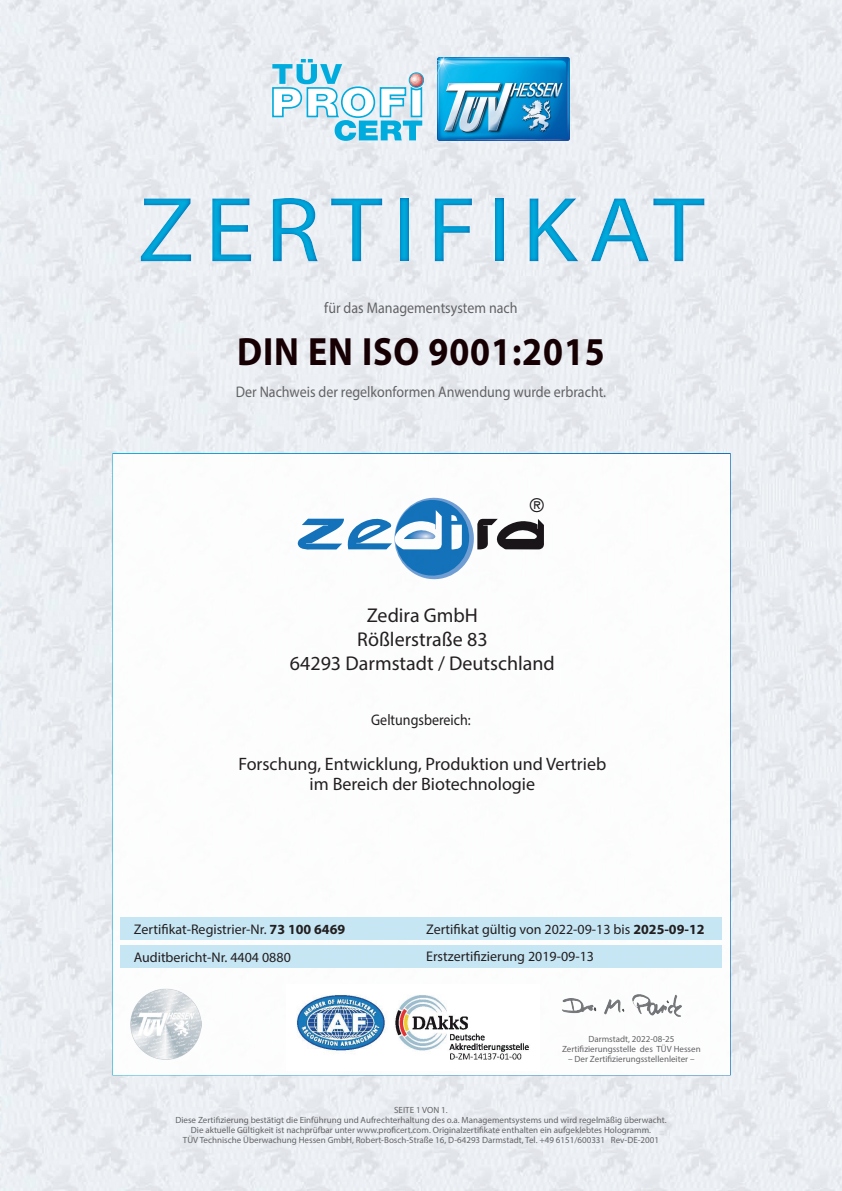
<style>
.page{position:relative;width:842px;height:1191px;background:#fff}
.page>*{position:absolute;margin:0;border:0;box-sizing:border-box;transform-origin:0 0}
.t1{font:93px "Myriad Pro";letter-spacing:.1em;color:#00acdd;scale:1.1 1}
.t2{font:700 39.6px "Myriad Pro";letter-spacing:.025em;color:#170003;scale:.91 1}
.t3{font:20px/24px "Myriad Pro";color:#231f20;text-align:center}
.t4{font:18.2px "Futura LT Pro";color:#1a161a}
.t5{font:18px/20px "Myriad Pro";color:#231f20;text-align:center}
.t6{font:15.4px "Myriad Pro";color:#636366;scale:.91 1}
.t7{font:15.4px "Myriad Pro";color:#231f20;scale:.91 1}
.t8{font:14px/28.1px "Myriad Pro";color:#231f20}
.t9{font:9px/10px "Myriad Pro";color:#636366;text-align:center}
.s1{font-weight:700}
</style>
<div class="page">
<img style="left:0;top:0;width:842px;height:1191px">
<img style="left:437px;top:57px;width:132px;height:83px">
<svg style="left:272px;top:59px;width:152px;height:82px"></svg>
<div style="left:112px;top:453px;width:619px;height:622px;background:#fff;border:2px solid #fff"></div>
<div style="left:120px;top:945px;width:602px;height:23px;background:#c1e4f4"></div>
<div style="left:121px;top:917px;width:601px;height:22px;background:#c1e4f4"></div>
<img style="left:296px;top:995px;width:233px;height:65px">
<img style="left:744px;top:810px;width:77px;height:55px">
<img style="left:736px;top:724px;width:98px;height:40px">
<img style="left:735px;top:636px;width:95px;height:35px">
<img style="left:736px;top:549px;width:93px;height:35px">
<img style="left:737px;top:479px;width:91px;height:36px">
<img style="left:642px;top:1096px;width:99px;height:53px">
<img style="left:562px;top:994px;width:120px;height:23px">
<div style="left:0;top:172px;width:842px;height:114px;background:#006bb6;opacity:.75"></div>
<img style="left:130px;top:988px;width:71px;height:71px">
<svg style="left:298px;top:497px;width:246px;height:82px"></svg>
<h1 class="t1" style="left:138px;top:173px;width:517px">ZERTIFIKAT</h1>
<h3 class="t6" style="left:324px;top:298px;width:214px">für das Managementsystem nach</h3>
<h2 class="t2" style="left:237px;top:326px;width:406px">DIN EN ISO 9001:2015</h2>
<h3 class="t6" style="left:236px;top:382px;width:408px">Der Nachweis der regelkonformen Anwendung wurde erbracht.</h3>
<h3 class="t4" style="left:530px;top:495px;width:16px">®</h3>
<h3 class="t3" style="left:290px;top:603px;width:266px">Zedira GmbH<br>Rößlerstraße 83<br>64293 Darmstadt / Deutschland</h3>
<h3 class="t7" style="left:371px;top:710px;width:111px">Geltungsbereich:</h3>
<h3 class="t5" style="left:239px;top:754px;width:369px">Forschung, Entwicklung, Produktion und Vertrieb im Bereich der Biotechnologie</h3>
<h3 class="t8" style="left:134px;top:915px;width:213px">Zertifikat-Registrier-Nr. <span class="s1">73 100 6469<br></span>Auditbericht-Nr. 4404 0880</h3>
<h3 class="t8" style="left:426px;top:915px;width:280px">Zertifikat gültig von 2022-09-13 bis <span class="s1">2025-09-12</span></h3>
<h3 class="t8" style="left:426px;top:942px;width:169px">Erstzertifizierung 2019-09-13</h3>
<p class="t9" style="left:562px;top:1034px;width:140px">Darmstadt, 2022-08-25<br>Zertifizierungsstelle des TÜV Hessen</p>
<p class="t9" style="left:568px;top:1054px;width:128px">– Der Zertifizierungsstellenleiter –</p>
<p class="t9" style="left:175px;top:1105px;width:493px">SEITE 1 VON 1.<br>Diese Zertifizierung bestätigt die Einführung und Aufrechterhaltung des o.a. Managementsystems und wird regelmäßig überwacht.<br>Die aktuelle Gültigkeit ist nachprüfbar unter www.proficert.com. Originalzertifikate enthalten ein aufgeklebtes Hologramm.<br>TÜV Technische Überwachung Hessen GmbH, Robert-Bosch-Straße 16, D-64293 Darmstadt, Tel. +49 6151/600331 Rev-DE-2001</p>
</div>
